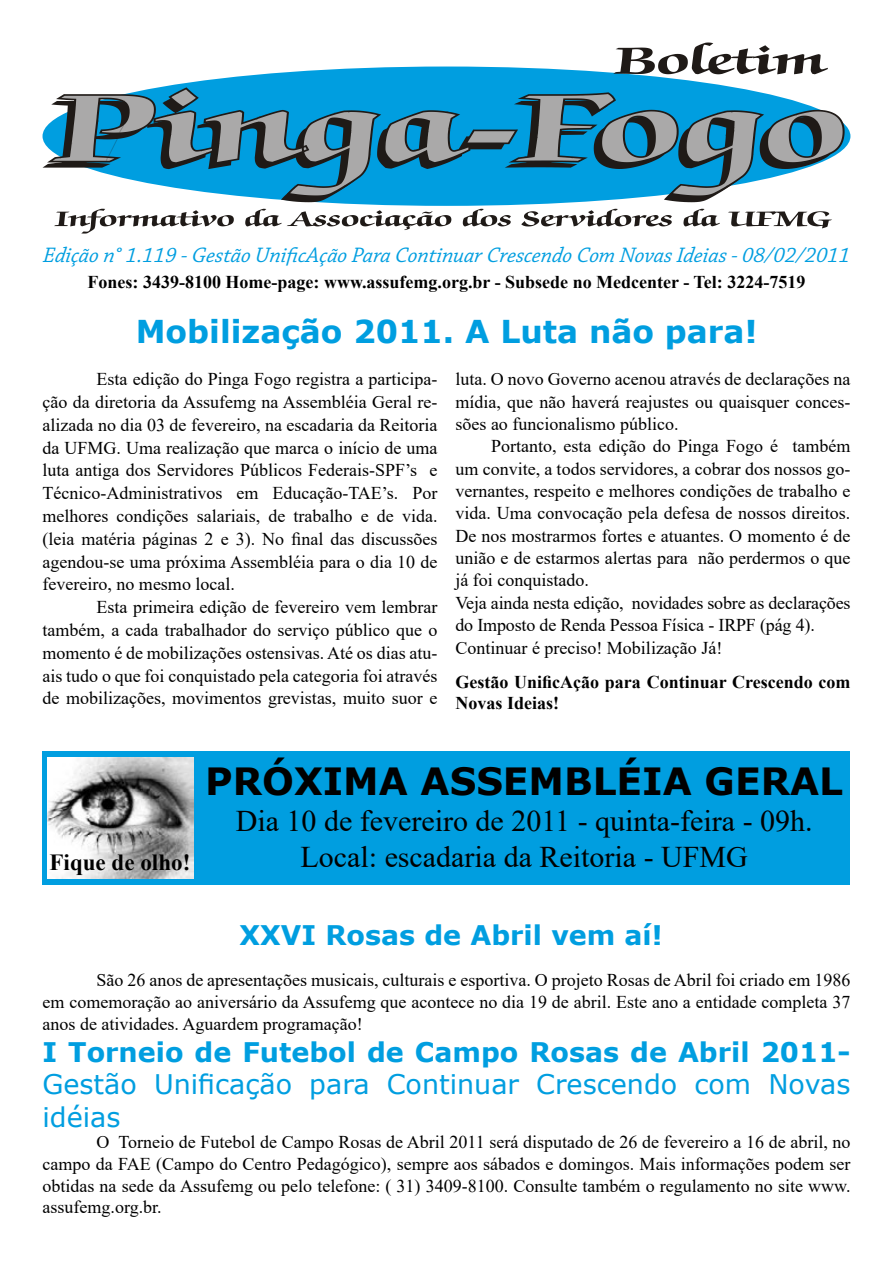
<style>
.page{position:relative;width:893px;height:1263px;background:#fff}
.page>*{position:absolute;margin:0;border:0;box-sizing:border-box;transform-origin:0 0}
.t1{font:700 37.5px "Verdana";color:#000}
.t2{font:700 31.5px "Verdana";color:#009ee0}
.t3{font:30px "Times New Roman";color:#000}
.t4{font:700 27px "Verdana";color:#009ee0}
.t5{font:27px/32.4px "Verdana";color:#009ee0}
.t6{font:700 23.1px "Times New Roman";color:#000}
.t7{font:italic 22.05px "Chaparral Pro";color:#009ee0}
.t8{font:18px/22.8px "Times New Roman";color:#000;text-align:justify}
.t9{font:700 18px/21.6px "Times New Roman";color:#000}
</style>
<div class="page">
<div style="left:43px;top:751px;width:807px;height:134px;background:#009ee0"></div>
<div style="left:43px;top:67px;width:807px;height:139px;background:#009ee0;border-radius:50%"></div>
<svg style="left:613px;top:43px;width:215px;height:31px"></svg>
<svg style="left:54px;top:209px;width:180px;height:25px"></svg>
<svg style="left:245px;top:209px;width:206px;height:21px"></svg>
<svg style="left:463px;top:209px;width:48px;height:17px"></svg>
<svg style="left:521px;top:209px;width:151px;height:17px"></svg>
<svg style="left:683px;top:209px;width:37px;height:17px"></svg>
<svg style="left:728px;top:211px;width:104px;height:17px"></svg>
<svg style="left:43px;top:87px;width:802px;height:115px"></svg>
<img style="left:48px;top:757px;width:145px;height:122px">
<p class="t7" style="left:43px;top:243px;width:811px">Edição n° 1.119 - Gestão UnificAção Para Continuar Crescendo Com Novas Ideias - 08/02/2011</p>
<p class="t9" style="left:88px;top:270px;width:719px">Fones: 3439-8100 Home-page: www.assufemg.org.br - Subsede no Medcenter - Tel: 3224-7519</p>
<h2 class="t2" style="left:136px;top:309px;width:623px">Mobilização 2011. A Luta não para!</h2>
<p class="t8" style="left:43px;top:367px;width:396px;text-indent:54px">Esta edição do Pinga Fogo registra a participa&shy;ção da diretoria da Assufemg na Assembléia Geral re&shy;alizada no dia 03 de fevereiro, na escadaria da Reitoria da UFMG. Uma realização que marca o início de uma luta antiga dos Servidores Públicos Federais-SPF’s e Técnico-Administrativos em Educação-TAE’s. Por melhores condições salariais, de trabalho e de vida. (leia matéria páginas 2 e 3). No final das discussões agendou-se uma próxima Assembléia para o dia 10 de fevereiro, no mesmo local.</p>
<p class="t8" style="left:43px;top:595px;width:396px;text-indent:54px">Esta primeira edição de fevereiro vem lembrar também, a cada trabalhador do serviço público que o momento é de mobilizações ostensivas. Até os dias atu&shy;ais tudo o que foi conquistado pela categoria foi através de mobilizações, movimentos grevistas, muito suor e</p>
<p class="t8" style="left:455px;top:367px;width:396px;line-height:22.4px">luta. O novo Governo acenou através de declarações na mídia, que não haverá reajustes ou quaisquer conces&shy;sões ao funcionalismo público.</p>
<p class="t8" style="left:455px;top:434px;width:397px;line-height:22.4px;text-align:left;text-indent:36px">Portanto, esta edição do Pinga Fogo é também um convite, a todos servidores, a cobrar dos nossos go&shy;vernantes, respeito e melhores condições de trabalho e vida. Uma convocação pela defesa de nossos direitos.<br>De nos mostrarmos fortes e atuantes. O momento é de união e de estarmos alertas para não perdermos o que já foi conquistado.<br>Veja ainda nesta edição, novidades sobre as declarações do Imposto de Renda Pessoa Física - IRPF (pág 4).<br>Continuar é preciso! Mobilização Já!</p>
<p class="t9" style="left:455px;top:670px;width:396px">Gestão UnificAção para Continuar Crescendo com<br>Novas Ideias!</p>
<h1 class="t1" style="left:205px;top:755px;width:639px">PRÓXIMA ASSEMBLÉIA GERAL</h1>
<h3 class="t3" style="left:236px;top:800px;width:579px">Dia 10 de fevereiro de 2011 - quinta-feira - 09h.</h3>
<p class="t6" style="left:50px;top:845px;width:142px">Fique de olho!</p>
<h3 class="t3" style="left:300px;top:836px;width:449px">Local: escadaria da Reitoria - UFMG</h3>
<h3 class="t4" style="left:239px;top:916px;width:425px">XXVI Rosas de Abril vem aí!</h3>
<p class="t8" style="left:43px;top:969px;width:809px;line-height:21.6px;text-indent:54px">São 26 anos de apresentações musicais, culturais e esportiva. O projeto Rosas de Abril foi criado em 1986 em comemoração ao aniversário da Assufemg que acontece no dia 19 de abril. Este ano a entidade completa 37 anos de atividades. Aguardem programação!</p>
<h3 class="t4" style="left:43px;top:1033px;width:809px">I Torneio de Futebol de Campo Rosas de Abril 2011-</h3>
<h3 class="t5" style="left:43px;top:1068px;width:809px">Gestão Unificação para Continuar Crescendo com Novas idéias</h3>
<p class="t8" style="left:43px;top:1131px;width:809px;line-height:21.6px;text-indent:54px">O Torneio de Futebol de Campo Rosas de Abril 2011 será disputado de 26 de fevereiro a 16 de abril, no campo da FAE (Campo do Centro Pedagógico), sempre aos sábados e domingos. Mais informações podem ser obtidas na sede da Assufemg ou pelo telefone: ( 31) 3409-8100. Consulte também o regulamento no site www. assufemg.org.br.</p>
</div>
